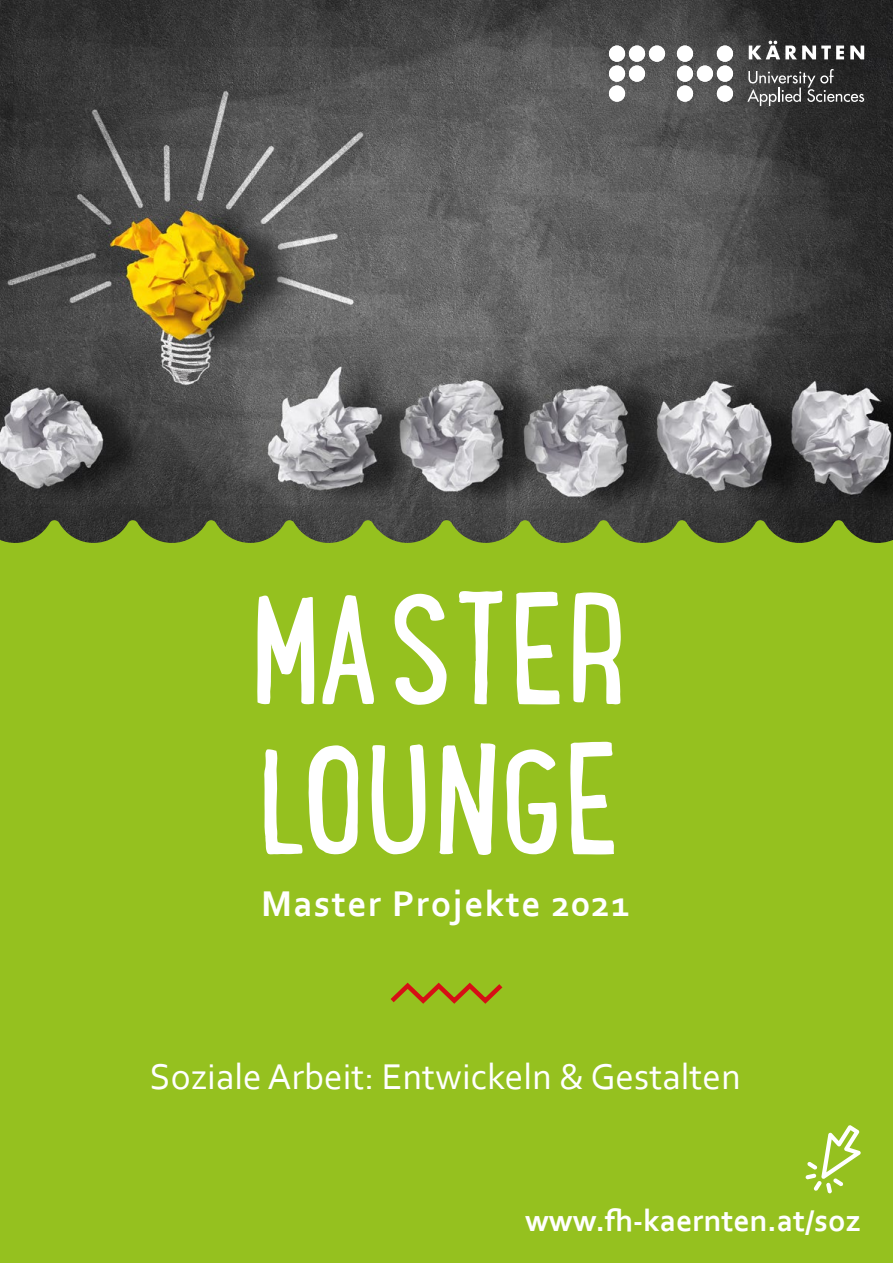
<style>
.page{position:relative;width:893px;height:1263px;background:#fff}
.page>*{position:absolute;margin:0;border:0;box-sizing:border-box;transform-origin:0 0}
.t1{font:165px/150px "Lunch Box W01";color:#fff}
.t2{font:37.5px "Corbel";color:#fff}
.t3{font:700 37.5px "Corbel";letter-spacing:.04em;color:#fff}
.t4{font:700 31.8px "Corbel";color:#fff}
</style>
<div class="page">
<img style="left:0;top:0;width:893px;height:520px">
<div style="left:0;top:520px;width:893px;height:593px;background:#95c11f"></div>
<div style="left:0;top:1113px;width:893px;height:150px;background:#95c11f"></div>
<svg style="left:805px;top:1125px;width:56px;height:68px"></svg>
<svg style="left:749px;top:41px;width:95px;height:18px"></svg>
<svg style="left:850px;top:46px;width:14px;height:13px"></svg>
<svg style="left:747px;top:69px;width:117px;height:37px;background:#535353"></svg>
<div style="left:609px;top:46px;width:16px;height:16px;background:#fff;border-radius:50%"></div>
<div style="left:629px;top:46px;width:16px;height:16px;background:#fff;border-radius:50%"></div>
<div style="left:649px;top:46px;width:16px;height:16px;background:#fff;border-radius:50%"></div>
<div style="left:609px;top:66px;width:16px;height:16px;background:#fff;border-radius:50%"></div>
<div style="left:629px;top:66px;width:16px;height:16px;background:#fff;border-radius:50%"></div>
<div style="left:609px;top:85px;width:16px;height:17px;background:#fff;border-radius:50%"></div>
<div style="left:677px;top:46px;width:16px;height:16px;background:#fff;border-radius:50%"></div>
<div style="left:717px;top:46px;width:16px;height:16px;background:#fff;border-radius:50%"></div>
<div style="left:677px;top:66px;width:16px;height:16px;background:#fff;border-radius:50%"></div>
<div style="left:697px;top:66px;width:16px;height:16px;background:#fff;border-radius:50%"></div>
<div style="left:717px;top:66px;width:16px;height:16px;background:#fff;border-radius:50%"></div>
<div style="left:677px;top:85px;width:16px;height:17px;background:#fff;border-radius:50%"></div>
<div style="left:717px;top:85px;width:16px;height:17px;background:#fff;border-radius:50%"></div>
<svg style="left:386px;top:979px;width:121px;height:28px;background:#a19d1c"></svg>
<h1 class="t1" style="left:250px;top:578px;width:379px">MASTER<br>LOUNGE</h1>
<p class="t3" style="left:261px;top:880px;width:370px">Master Projekte 2021</p>
<p class="t2" style="left:150px;top:1053px;width:592px">Soziale Arbeit: Entwickeln &amp; Gestalten</p>
<p class="t4" style="left:525px;top:1201px;width:337px">www.fh-kaernten.at/soz</p>
</div>
